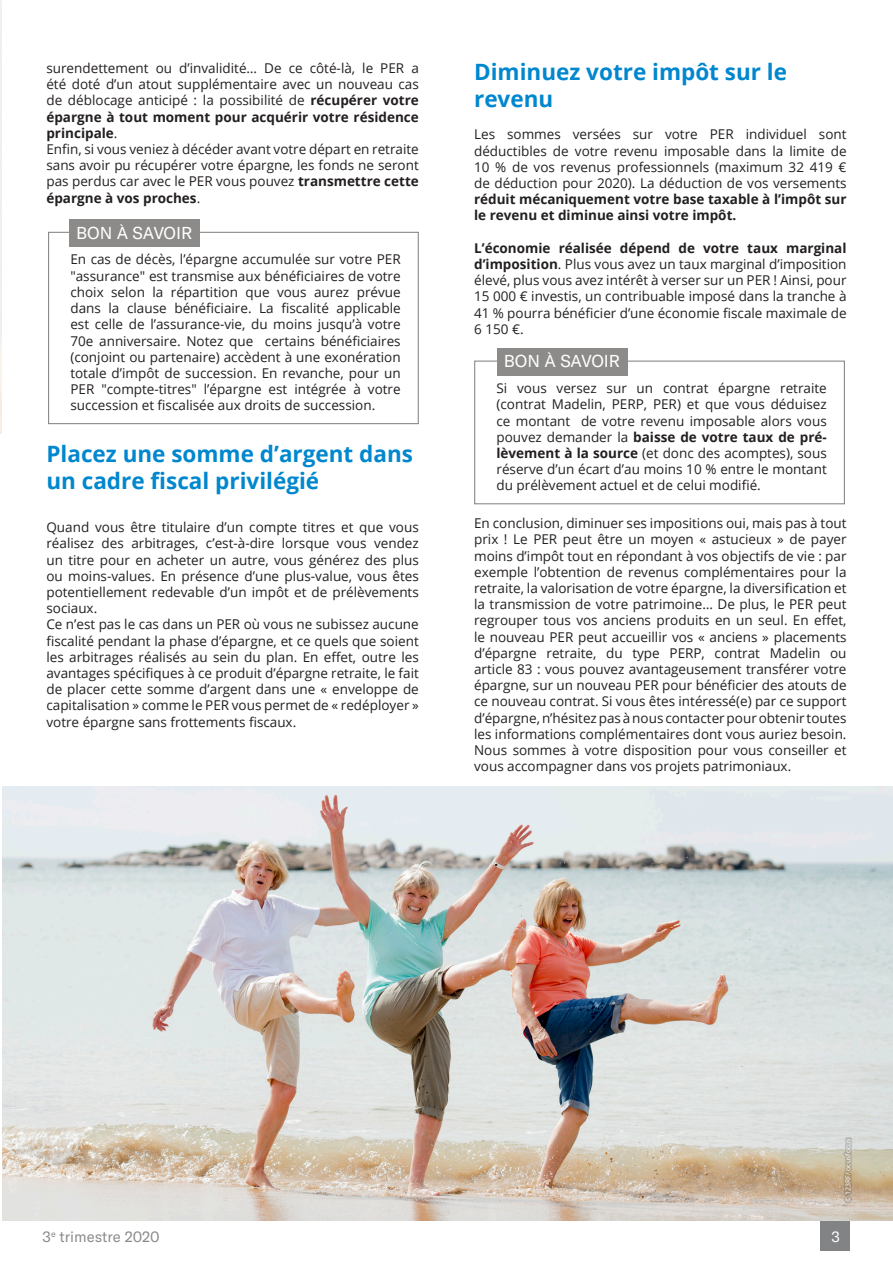
<style>
.page{position:relative;width:893px;height:1263px;background:#fff}
.page>*{position:absolute;margin:0;border:0;box-sizing:border-box;transform-origin:0 0}
.PUCE_CARRE{font:700 22.5px/27px "Open Sans";color:#0087ce}
.t1{font:16.95px "GT America";letter-spacing:-.01em;color:#fff}
.t2{font:15px "GT America";color:#8c8a8b}
.t3{font:15px "GT America";color:#fff}
.PUCE_CARRE-2{font:13.5px/16.2px "Open Sans";color:#231f20;text-align:justify}
.PUCE_CARRE-3{font:6.9px "Open Sans";color:#fff}
.s1{font-weight:700}
</style>
<div class="page">
<div style="left:820px;top:1221px;width:30px;height:29px;background:#828384"></div>
<hr style="left:43px;top:1220px;width:807px;height:1px;background:#828384">
<img style="left:2px;top:787px;width:891px;height:433px">
<img style="left:0;top:0;width:1px;height:433px">
<div style="left:48px;top:232px;width:371px;height:192px;border:1px solid #8c8b8a"></div>
<div style="left:69px;top:219px;width:130px;height:28px;background:#8c8b8a"></div>
<div style="left:474px;top:361px;width:371px;height:143px;border:1px solid #8c8b8a"></div>
<div style="left:497px;top:348px;width:130px;height:27px;background:#8c8b8a"></div>
<div style="left:843px;top:1136px;width:9px;height:68px;background:#231f20;opacity:.21"></div>
<p class="PUCE_CARRE-2" style="left:46px;top:60px;width:374px">surendettement ou d’invalidité… De ce côté-là, le PER a été doté d’un atout supplémentaire avec un nouveau cas de déblocage anticipé : la possibilité de <span class="s1">récupérer votre épargne à tout moment pour acquérir votre résidence principale</span>.</p>
<p class="PUCE_CARRE-2" style="left:46px;top:141px;width:374px">Enfin, si vous veniez à décéder avant votre départ en retraite sans avoir pu récupérer votre épargne, les fonds ne seront pas perdus car avec le PER vous pouvez <span class="s1">transmettre cette épargne à vos proches</span>.</p>
<p class="t1" style="left:76px;top:223px;width:118px">BON À SAVOIR</p>
<p class="PUCE_CARRE-2" style="left:70px;top:251px;width:332px">En cas de décès, l’épargne accumulée sur votre PER "assurance" est transmise aux bénéficiaires de votre choix selon la répartition que vous aurez prévue dans la clause bénéficiaire. La fiscalité applicable est celle de l’assurance-vie, du moins jusqu’à votre 70e anniversaire. Notez que certains bénéficiaires (conjoint ou partenaire) accèdent à une exonération totale d’impôt de succession. En revanche, pour un PER "compte-titres" l’épargne est intégrée à votre succession et fiscalisée aux droits de succession.</p>
<p class="PUCE_CARRE" style="left:46px;top:440px;width:368px">Placez une somme d’argent dans un cadre fiscal privilégié</p>
<p class="PUCE_CARRE-2" style="left:46px;top:519px;width:374px">Quand vous être titulaire d’un compte titres et que vous réalisez des arbitrages, c’est-à-dire lorsque vous vendez un titre pour en acheter un autre, vous générez des plus ou moins-values. En présence d’une plus-value, vous êtes potentiellement redevable d’un impôt et de prélèvements sociaux.</p>
<p class="PUCE_CARRE-2" style="left:46px;top:616px;width:374px">Ce n’est pas le cas dans un PER où vous ne subissez aucune fiscalité pendant la phase d’épargne, et ce quels que soient les arbitrages réalisés au sein du plan. En effet, outre les avantages spécifiques à ce produit d’épargne retraite, le fait de placer cette somme d’argent dans une « enveloppe de capitalisation » comme le PER vous permet de « redéployer » votre épargne sans frottements fiscaux.</p>
<p class="PUCE_CARRE" style="left:474px;top:58px;width:314px">Diminuez votre impôt sur le revenu</p>
<p class="PUCE_CARRE-2" style="left:474px;top:126px;width:374px">Les sommes versées sur votre PER individuel sont déductibles de votre revenu imposable dans la limite de 10 % de vos revenus professionnels (maximum 32 419 € de déduction pour 2020). La déduction de vos versements <span class="s1">réduit mécaniquement votre base taxable à l’impôt sur le revenu et diminue ainsi votre impôt.</span></p>
<p class="PUCE_CARRE-2" style="left:474px;top:239px;width:374px"><span class="s1">L’économie réalisée dépend de votre taux marginal d’imposition</span>. Plus vous avez un taux marginal d’imposition élevé, plus vous avez intérêt à verser sur un PER ! Ainsi, pour 15 000 € investis, un contribuable imposé dans la tranche à 41 % pourra bénéficier d’une économie fiscale maximale de 6 150 €.</p>
<p class="t1" style="left:504px;top:351px;width:118px">BON À SAVOIR</p>
<p class="PUCE_CARRE-2" style="left:496px;top:380px;width:332px">Si vous versez sur un contrat épargne retraite (contrat Madelin, PERP, PER) et que vous déduisez ce montant de votre revenu imposable alors vous pouvez demander la <span class="s1">baisse de votre taux de pré&shy;lèvement à la source</span> (et donc des acomptes), sous réserve d’un écart d’au moins 10 % entre le montant du prélèvement actuel et de celui modifié.</p>
<p class="PUCE_CARRE-2" style="left:474px;top:515px;width:374px">En conclusion, diminuer ses impositions oui, mais pas à tout prix ! Le PER peut être un moyen « astucieux » de payer moins d’impôt tout en répondant à vos objectifs de vie : par exemple l’obtention de revenus complémentaires pour la retraite, la valorisation de votre épargne, la diversification et la transmission de votre patrimoine… De plus, le PER peut regrouper tous vos anciens produits en un seul. En effet, le nouveau PER peut accueillir vos « anciens » placements d’épargne retraite, du type PERP, contrat Madelin ou article 83 : vous pouvez avantageusement transférer votre épargne, sur un nouveau PER pour bénéficier des atouts de ce nouveau contrat. Si vous êtes intéressé(e) par ce support d’épargne, n’hésitez pas à nous contacter pour obtenir toutes les informations complémentaires dont vous auriez besoin.<br>Nous sommes à votre disposition pour vous conseiller et vous accompagner dans vos projets patrimoniaux.</p>
<p class="PUCE_CARRE-3" style="left:843px;top:1202px;width:66px;rotate:-90deg">© 123RF/ ocusfocus</p>
<p class="t2" style="left:43px;top:1228px;width:119px">3<sup>e</sup> trimestre 2020</p>
<p class="t3" style="left:831px;top:1227px;width:10px">3</p>
</div>
